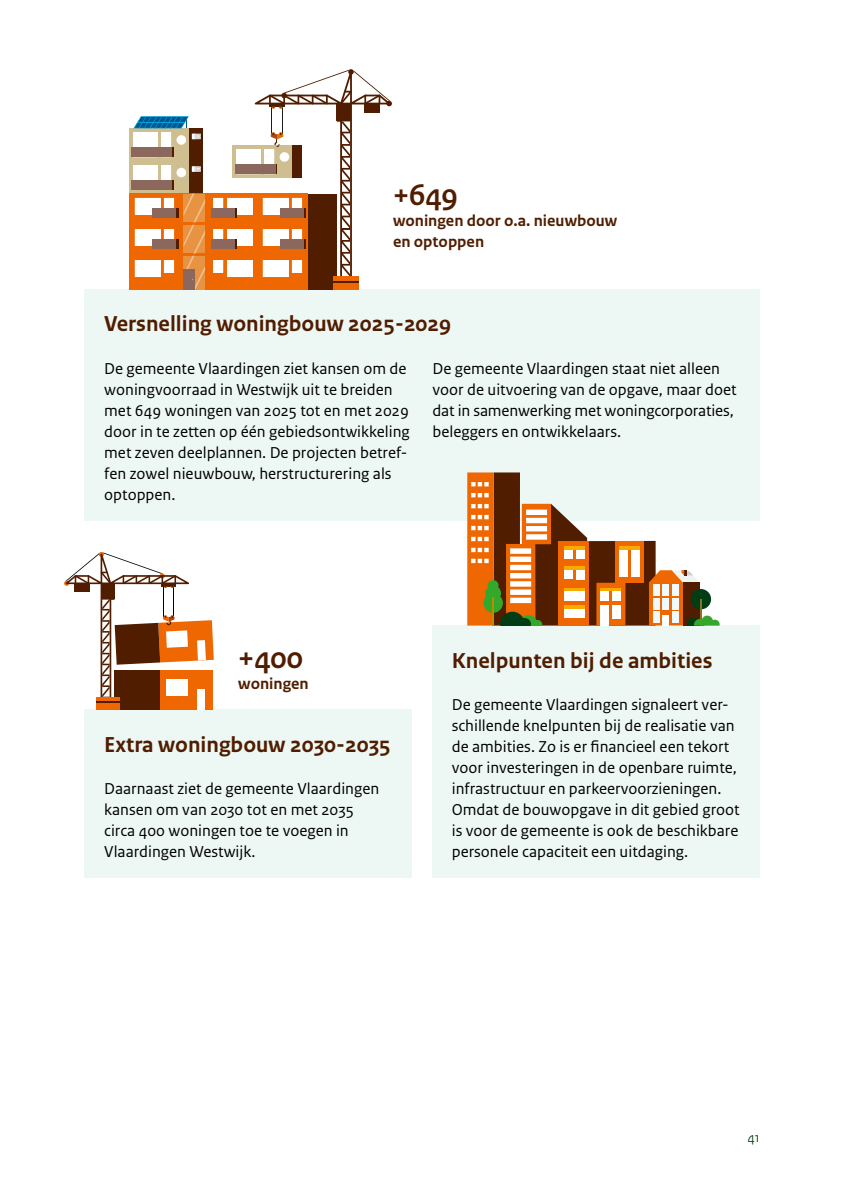
<style>
.page{position:relative;width:844px;height:1191px;background:#fff}
.page>*{position:absolute;margin:0;border:0;box-sizing:border-box;transform-origin:0 0}
.t1{font:700 31.5px "Rijksoverheid Sans Heading";color:#511d00}
.t2{font:700 22.75px "Rijksoverheid Sans Text";color:#511d00}
.t3{font:16.62px/21px "Rijksoverheid Sans Text";color:#000}
.t4{font:700 16.62px/21px "Rijksoverheid Sans Text";color:#511d00}
.t5{font:14px "Rijksoverheid Sans Heading";color:#003c14}
</style>
<div class="page">
<div style="left:432px;top:625px;width:327px;height:252px;background:#edf8f5"></div>
<div style="left:84px;top:289px;width:675px;height:231px;background:#edf8f5"></div>
<div style="left:84px;top:709px;width:328px;height:168px;background:#edf8f5"></div>
<div style="left:159px;top:670px;width:54px;height:39px;background:#ee6700"></div>
<div style="left:114px;top:670px;width:45px;height:39px;background:#511d00"></div>
<div style="left:197px;top:689px;width:8px;height:20px;background:#fff"></div>
<svg style="left:96px;top:702px;width:23px;height:7px"></svg>
<svg style="left:64px;top:552px;width:150px;height:150px"></svg>
<div style="left:129px;top:161px;width:60px;height:32px;background:#cebe90"></div>
<div style="left:132px;top:180px;width:40px;height:10px;background:#8c675e"></div>
<div style="left:189px;top:161px;width:13px;height:32px;background:#511d00"></div>
<div style="left:308px;top:193px;width:29px;height:96px;background:#511d00"></div>
<div style="left:129px;top:256px;width:179px;height:33px;background:#ee6700"></div>
<div style="left:129px;top:225px;width:179px;height:31px;background:#ee6700"></div>
<div style="left:211px;top:240px;width:24px;height:9px;background:#8c675e"></div>
<div style="left:129px;top:193px;width:179px;height:32px;background:#ee6700"></div>
<div style="left:211px;top:208px;width:24px;height:10px;background:#8c675e"></div>
<svg style="left:133px;top:165px;width:72px;height:124px"></svg>
<svg style="left:129px;top:128px;width:60px;height:33px"></svg>
<div style="left:132px;top:148px;width:40px;height:9px;background:#8c675e"></div>
<div style="left:189px;top:128px;width:13px;height:33px;background:#511d00"></div>
<svg style="left:133px;top:116px;width:69px;height:41px"></svg>
<svg style="left:333px;top:282px;width:25px;height:7px"></svg>
<svg style="left:213px;top:69px;width:179px;height:213px"></svg>
<div style="left:493px;top:472px;width:27px;height:153px;background:#511d00"></div>
<div style="left:467px;top:472px;width:26px;height:153px;background:#ee6700"></div>
<svg style="left:471px;top:493px;width:17px;height:4px"></svg>
<svg style="left:471px;top:482px;width:17px;height:4px"></svg>
<svg style="left:471px;top:504px;width:248px;height:121px"></svg>
<div style="left:487px;top:580px;width:11px;height:11px;background:#34a82b;border-radius:50%"></div>
<hr style="left:492px;top:597px;width:2px;height:28px;background:#be8b00">
<h1 class="t1" style="left:393px;top:177px;width:66px">+649</h1>
<p class="t4" style="left:393px;top:211px;width:226px">woningen door o.a. nieuwbouw en optoppen</p>
<h2 class="t2" style="left:104px;top:311px;width:348px">Versnelling woningbouw 2025-2029</h2>
<p class="t3" style="left:104px;top:358px;width:307px">De gemeente Vlaardingen ziet kansen om de woningvoorraad in Westwijk uit te breiden met 649 woningen van 2025 tot en met 2029 door in te zetten op één gebiedsontwikkeling met zeven deelplannen. De projecten betref‑ fen zowel nieuwbouw, herstructurering als optoppen.</p>
<p class="t3" style="left:432px;top:358px;width:305px">De gemeente Vlaardingen staat niet alleen voor de uitvoering van de opgave, maar doet dat in samenwerking met woningcorporaties, beleggers en ontwikkelaars.</p>
<h1 class="t1" style="left:238px;top:639px;width:66px">+400</h1>
<p class="t4" style="left:238px;top:673px;width:72px">woningen</p>
<h2 class="t2" style="left:104px;top:731px;width:288px">Extra woningbouw 2030-2035</h2>
<p class="t3" style="left:104px;top:778px;width:276px">Daarnaast ziet de gemeente Vlaardingen kansen om van 2030 tot en met 2035 circa 400 woningen toe te voegen in<br>Vlaardingen Westwijk.</p>
<h2 class="t2" style="left:451px;top:647px;width:262px">Knelpunten bij de ambities</h2>
<p class="t3" style="left:451px;top:694px;width:289px">De gemeente Vlaardingen signaleert ver‑ schillende knelpunten bij de realisatie van de ambities. Zo is er financieel een tekort voor investeringen in de openbare ruimte, infrastructuur en parkeervoorzieningen.<br>Omdat de bouwopgave in dit gebied groot is voor de gemeente is ook de beschikbare personele capaciteit een uitdaging.</p>
<p class="t5" style="left:747px;top:1129px;width:13px">41</p>
</div>
